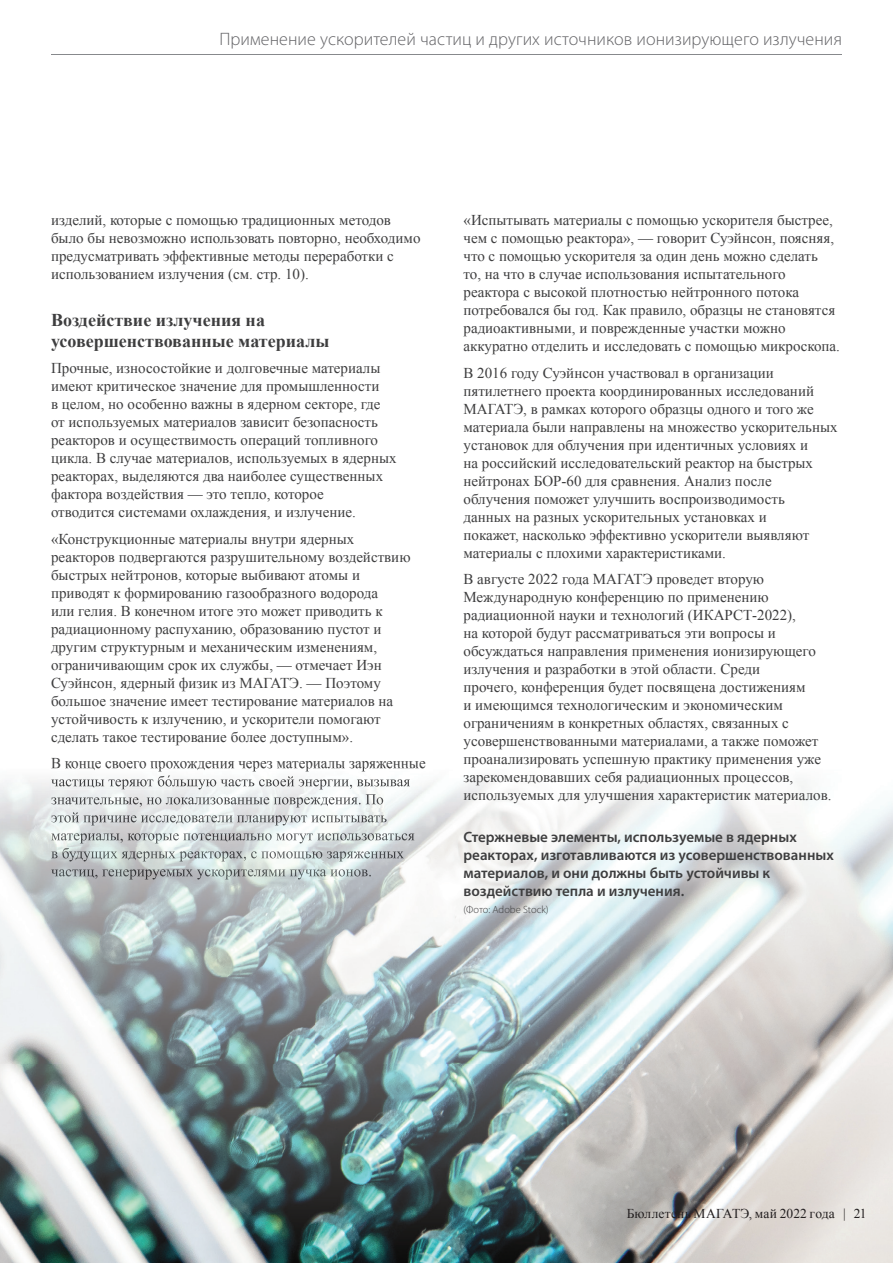
<style>
.page{position:relative;width:893px;height:1263px;background:#fff}
.page>*{position:absolute;margin:0;border:0;box-sizing:border-box;transform-origin:0 0}
.t1{font:300 18px "Myriad Pro";letter-spacing:.005em;color:#636366}
.t2{font:700 18px/21px "Times New Roman";color:#3e3e3f}
.t3{font:15px/18px "Times New Roman";color:#3e3e3f}
.t4{font:600 15px/18px "Myriad Pro";color:#3e3e3f}
.t5{font:13.5px "Times New Roman";letter-spacing:.005em;color:#231f20}
.t6{font:300 10.5px "Myriad Pro";color:#3e3e3f}
</style>
<div class="page">
<img style="left:0;top:771px;width:893px;height:492px">
<img style="left:51px;top:767px;width:374px;height:4px">
<img style="left:51px;top:776px;width:121px;height:13px">
<img style="left:172px;top:776px;width:238px;height:13px">
<img style="left:51px;top:794px;width:333px;height:13px">
<img style="left:51px;top:812px;width:336px;height:13px">
<img style="left:51px;top:833px;width:364px;height:10px">
<img style="left:51px;top:848px;width:353px;height:13px">
<img style="left:51px;top:869px;width:321px;height:10px">
<hr style="left:51px;top:54px;width:791px;height:1px;background:#87898c">
<p class="t1" style="left:219px;top:28px;width:624px">Применение ускорителей частиц и других источников ионизирующего излучения</p>
<p class="t3" style="left:51px;top:211px;width:371px">изделий, которые с помощью традиционных методов было бы невозможно использовать повторно, необходимо предусматривать эффективные методы переработки с использованием излучения (см. стр. 10).</p>
<p class="t2" style="left:51px;top:309px;width:280px">Воздействие излучения на усовершенствованные материалы</p>
<p class="t3" style="left:51px;top:359px;width:347px">Прочные, износостойкие и долговечные материалы имеют критическое значение для промышленности<br>в целом, но особенно важны в ядерном секторе, где от используемых материалов зависит безопасность реакторов и осуществимость операций топливного цикла. В случае материалов, используемых в ядерных реакторах, выделяются два наиболее существенных фактора воздействия — это тепло, которое<br>отводится системами охлаждения, и излучение.</p>
<p class="t3" style="left:51px;top:529px;width:361px">«Конструкционные материалы внутри ядерных реакторов подвергаются разрушительному воздействию быстрых нейтронов, которые выбивают атомы и приводят к формированию газообразного водорода<br>или гелия. В конечном итоге это может приводить к радиационному распуханию, образованию пустот и другим структурным и механическим изменениям, ограничивающим срок их службы, — отмечает Иэн Суэйнсон, ядерный физик из МАГАТЭ. — Поэтому большое значение имеет тестирование материалов на устойчивость к излучению, и ускорители помогают сделать такое тестирование более доступным».</p>
<p class="t3" style="left:51px;top:754px;width:376px">В конце своего прохождения через материалы заряженные</p>
<p class="t3" style="left:463px;top:211px;width:378px">«Испытывать материалы с помощью ускорителя быстрее, чем с помощью реактора», — говорит Суэйнсон, поясняя, что с помощью ускорителя за один день можно сделать<br>то, на что в случае использования испытательного реактора с высокой плотностью нейтронного потока потребовался бы год. Как правило, образцы не становятся радиоактивными, и поврежденные участки можно аккуратно отделить и исследовать с помощью микроскопа.</p>
<p class="t3" style="left:463px;top:363px;width:376px">В 2016 году Суэйнсон участвовал в организации пятилетнего проекта координированных исследований МАГАТЭ, в рамках которого образцы одного и того же материала были направлены на множество ускорительных установок для облучения при идентичных условиях и<br>на российский исследовательский реактор на быстрых нейтронах БОР-60 для сравнения. Анализ после облучения поможет улучшить воспроизводимость<br>данных на разных ускорительных установках и<br>покажет, насколько эффективно ускорители выявляют материалы с плохими характеристиками.</p>
<p class="t3" style="left:463px;top:570px;width:370px">В августе 2022 года МАГАТЭ проведет вторую Международную конференцию по применению радиационной науки и технологий (ИКАРСТ-2022),<br>на которой будут рассматриваться эти вопросы и обсуждаться направления применения ионизирующего излучения и разработки в этой области. Среди<br>прочего, конференция будет посвящена достижениям<br>и имеющимся технологическим и экономическим ограничениям в конкретных областях, связанных с усовершенствованными материалами, а также поможет проанализировать успешную практику применения уже зарекомендовавших себя радиационных процессов, используемых для улучшения характеристик материалов.</p>
<p class="t4" style="left:463px;top:827px;width:372px">Стержневые элементы, используемые в ядерных реакторах, изготавливаются из усовершенствованных материалов, и они должны быть устойчивы к воздействию тепла и излучения.</p>
<p class="t6" style="left:463px;top:903px;width:87px">(Фото: Adobe Stock)</p>
<p class="t5" style="left:627px;top:1205px;width:241px">Бюллетень МАГАТЭ, май 2022 года | 21</p>
</div>
